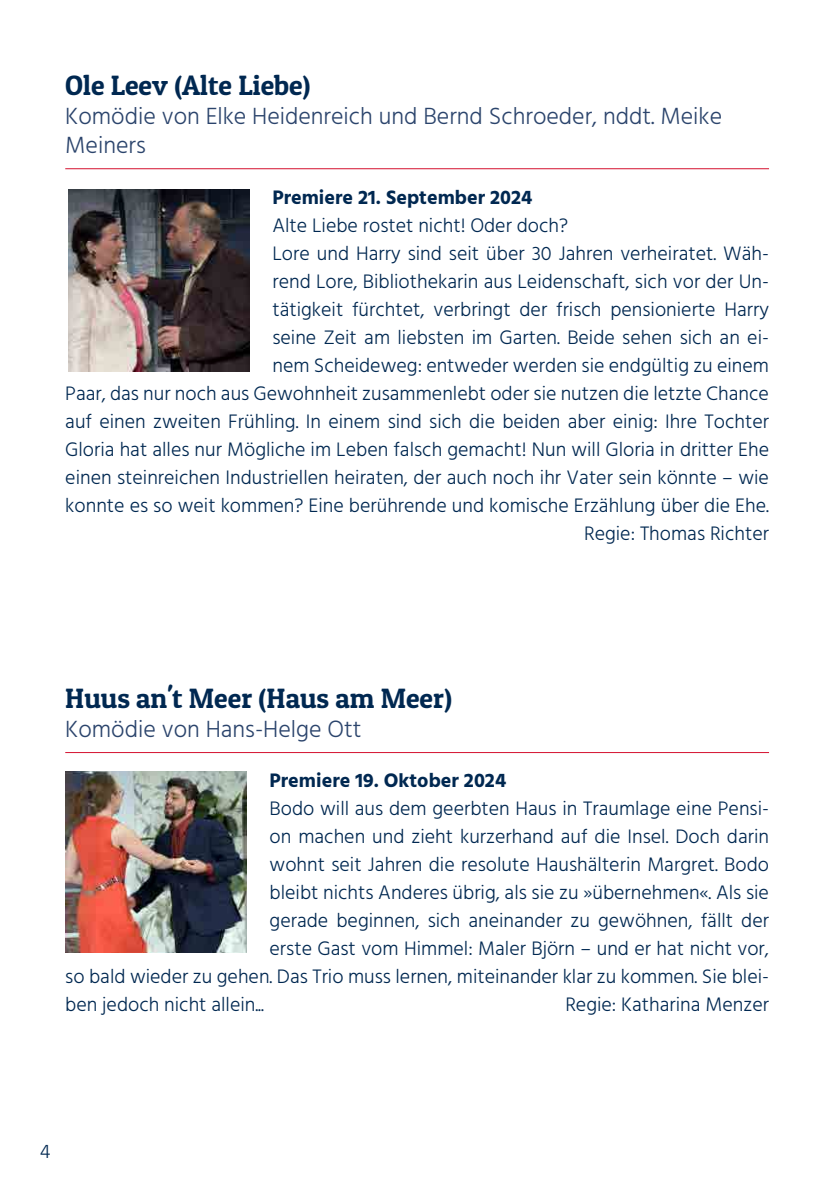
<style>
.page{position:relative;width:840px;height:1191px;background:#fff}
.page>*{position:absolute;margin:0;border:0;box-sizing:border-box;transform-origin:0 0}
.t1{font:28px "Patua One";color:#002851}
.t2{font:300 24px/28.8px "Hind";color:#2b446c}
.t3{font:300 20px "Hind";color:#002851}
.t4{font:700 20px "Hind";color:#002851}
</style>
<div class="page">
<hr style="left:65px;top:168px;width:703px;height:1px;background:#d51130">
<hr style="left:65px;top:752px;width:703px;height:1px;background:#d51130">
<img style="left:68px;top:190px;width:181px;height:181px">
<img style="left:65px;top:771px;width:182px;height:181px">
<h1 class="t1" style="left:65px;top:68px;width:246px">Ole Leev (Alte Liebe)</h1>
<p class="t2" style="left:65px;top:103px;width:658px">Komödie von Elke Heidenreich und Bernd Schroeder, nddt. Meike<br>Meiners</p>
<p class="t4" style="left:272px;top:185px;width:261px">Premiere 21. September 2024</p>
<p class="t3" style="left:272px;top:212px;width:297px">Alte Liebe rostet nicht! Oder doch?</p>
<p class="t3" style="left:272px;top:240px;width:498px">Lore und Harry sind seit über 30 Jahren verheiratet. Wäh-</p>
<p class="t3" style="left:272px;top:268px;width:498px">rend Lore, Bibliothekarin aus Leidenschaft, sich vor der Un-</p>
<p class="t3" style="left:272px;top:296px;width:498px">tätigkeit fürchtet, verbringt der frisch pensionierte Harry</p>
<p class="t3" style="left:272px;top:324px;width:498px">seine Zeit am liebsten im Garten. Beide sehen sich an ei-</p>
<p class="t3" style="left:272px;top:352px;width:498px">nem Scheideweg: entweder werden sie endgültig zu einem</p>
<p class="t3" style="left:65px;top:380px;width:704px">Paar, das nur noch aus Gewohnheit zusammenlebt oder sie nutzen die letzte Chance</p>
<p class="t3" style="left:65px;top:408px;width:704px">auf einen zweiten Frühling. In einem sind sich die beiden aber einig: Ihre Tochter</p>
<p class="t3" style="left:65px;top:436px;width:705px">Gloria hat alles nur Mögliche im Leben falsch gemacht! Nun will Gloria in dritter Ehe</p>
<p class="t3" style="left:65px;top:464px;width:704px">einen steinreichen Industriellen heiraten, der auch noch ihr Vater sein könnte – wie</p>
<p class="t3" style="left:65px;top:492px;width:704px">konnte es so weit kommen? Eine berührende und komische Erzählung über die Ehe.</p>
<p class="t3" style="left:583px;top:520px;width:186px">Regie: Thomas Richter</p>
<h1 class="t1" style="left:65px;top:680px;width:388px">Huus an't Meer (Haus am Meer)</h1>
<p class="t2" style="left:65px;top:715px;width:297px">Komödie von Hans-Helge Ott</p>
<p class="t4" style="left:269px;top:768px;width:238px">Premiere 19. Oktober 2024</p>
<p class="t3" style="left:269px;top:795px;width:500px">Bodo will aus dem geerbten Haus in Traumlage eine Pensi-</p>
<p class="t3" style="left:269px;top:823px;width:500px">on machen und zieht kurzerhand auf die Insel. Doch darin</p>
<p class="t3" style="left:269px;top:851px;width:500px">wohnt seit Jahren die resolute Haushälterin Margret. Bodo</p>
<p class="t3" style="left:269px;top:879px;width:500px">bleibt nichts Anderes übrig, als sie zu »übernehmen«. Als sie</p>
<p class="t3" style="left:269px;top:907px;width:500px">gerade beginnen, sich aneinander zu gewöhnen, fällt der</p>
<p class="t3" style="left:269px;top:935px;width:500px">erste Gast vom Himmel: Maler Björn – und er hat nicht vor,</p>
<p class="t3" style="left:65px;top:963px;width:705px">so bald wieder zu gehen. Das Trio muss lernen, miteinander klar zu kommen. Sie blei-</p>
<p class="t3" style="left:65px;top:991px;width:200px">ben jedoch nicht allein...</p>
<p class="t3" style="left:565px;top:991px;width:205px">Regie: Katharina Menzer</p>
<p class="t3" style="left:40px;top:1137px;width:12px">4</p>
</div>
